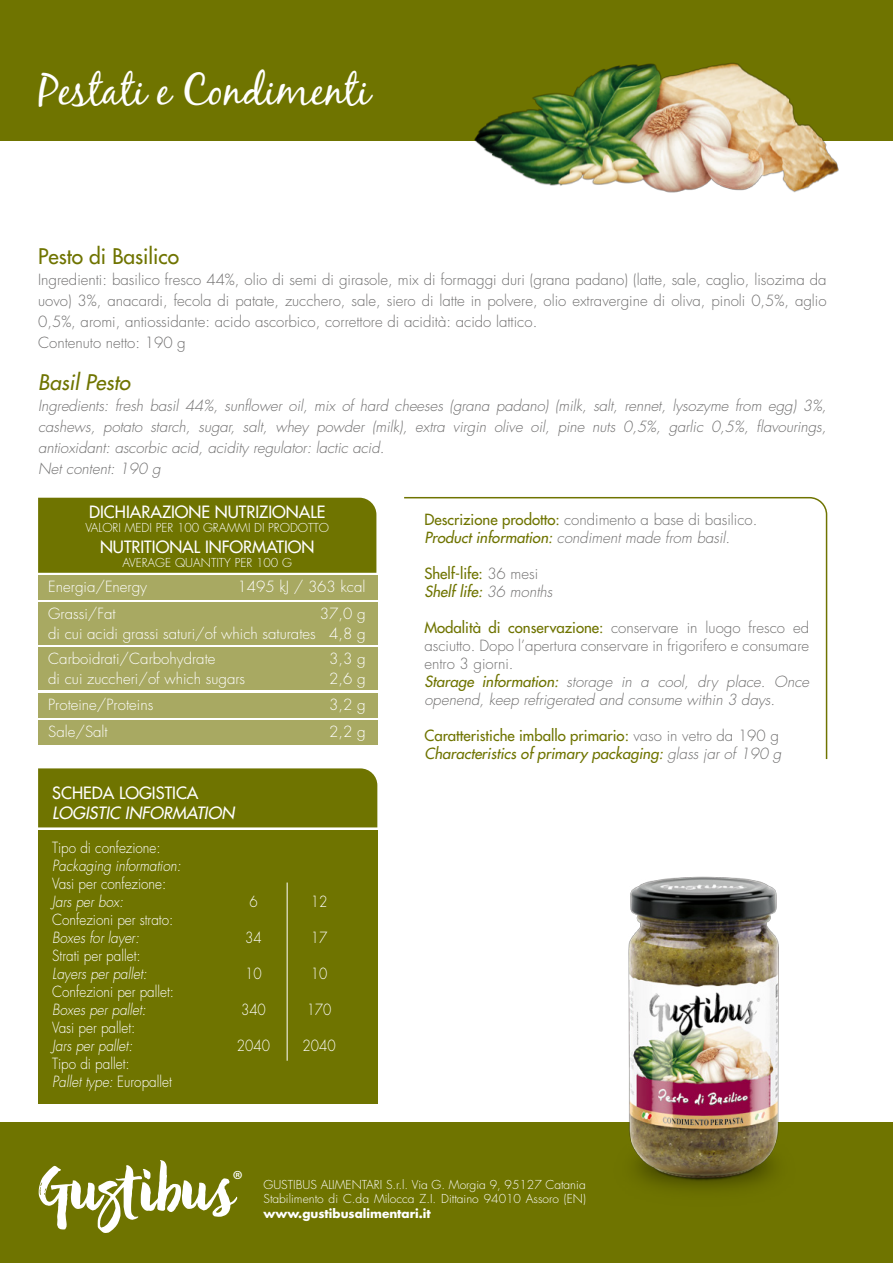
<style>
.page{position:relative;width:893px;height:1263px;background:#fff}
.page>*{position:absolute;margin:0;border:0;box-sizing:border-box;transform-origin:0 0}
.t1{font:43.5px "Black Jack";color:#fff}
.t2{font:25.05px "Myriad Pro";color:#fff}
.t3{font:21px "Futura";color:#6f7400}
.t4{font:italic 21px "Futura";color:#6f7400}
.t5{font:16.5px "Futura";color:#fff}
.t6{font:italic 16.5px "Futura";color:#fff}
.t7{font:300 15px/18px "Futura";color:#706f6f}
.t8{font:italic 300 15px/21px "Futura";letter-spacing:-.005em;color:#706f6f}
.t9{font:300 15px "Futura";color:#fff}
.t10{font:300 15px/18px "Futura";color:#fff;scale:.9 1}
.t11{font:italic 15px/18px "Futura";color:#6f7400}
.t12{font:italic 300 15px "Futura";color:#fff;scale:.9 1}
.t13{font:15px/18px "Futura";color:#6f7400}
.t14{font:300 15px "Futura";color:#fff;scale:.89 1}
.t15{font:300 12px/14.4px "Futura";color:#fff}
.t16{font:700 12px "Futura";color:#fff}
.s1{font-style:italic}
.s2{font-weight:400;color:#6f7400}
.s3{font-weight:400;font-style:italic;color:#6f7400}
.s4{font-weight:300;color:#706f6f}
.s5{font-weight:300;font-style:italic;color:#706f6f}
.s6{font-style:normal}
.s7{font-weight:300;font-style:normal;color:#706f6f}
</style>
<div class="page">
<div style="left:0;top:0;width:893px;height:140px;background:#6f7400"></div>
<div style="left:0;top:1123px;width:893px;height:140px;background:#6f7400"></div>
<img style="left:471px;top:876px;width:422px;height:314px">
<svg style="left:39px;top:1160px;width:198px;height:73px"></svg>
<img style="left:456px;top:63px;width:403px;height:130px">
<div style="left:38px;top:603px;width:339px;height:42px;background:#a8a962"></div>
<div style="left:38px;top:648px;width:339px;height:42px;background:#a8a962"></div>
<div style="left:38px;top:575px;width:339px;height:25px;background:#a8a962"></div>
<div style="left:38px;top:693px;width:339px;height:24px;background:#a8a962"></div>
<div style="left:38px;top:720px;width:339px;height:24px;background:#a8a962"></div>
<div style="left:38px;top:498px;width:338px;height:75px;background:#6f7400"></div>
<svg style="left:404px;top:496px;width:424px;height:264px"></svg>
<div style="left:38px;top:768px;width:339px;height:59px;background:#6f7400"></div>
<div style="left:38px;top:830px;width:339px;height:273px;background:#6f7400"></div>
<hr style="left:287px;top:882px;width:1px;height:179px;background:#fff">
<h1 class="t1" style="left:39px;top:64px;width:333px">Pestati e Condimenti</h1>
<h3 class="t3" style="left:38px;top:242px;width:143px">Pesto di Basilico</h3>
<p class="t7" style="left:38px;top:269px;width:790px;line-height:21px">Ingredienti: basilico fresco 44%, olio di semi di girasole, mix di formaggi duri (grana padano) (latte, sale, caglio, lisozima da uovo) 3%, anacardi, fecola di patate, zucchero, sale, siero di latte in polvere, olio extravergine di oliva, pinoli 0,5%, aglio 0,5%, aromi, antiossidante: acido ascorbico, correttore di acidità: acido lattico.<br>Contenuto netto: 190 g</p>
<h3 class="t4" style="left:38px;top:368px;width:94px">Basil Pesto</h3>
<p class="t8" style="left:38px;top:395px;width:790px">Ingredients: fresh basil 44%, sunflower oil, mix of hard cheeses (grana padano) (milk, salt, rennet, lysozyme from egg) 3%, cashews, potato starch, sugar, salt, whey powder (milk), extra virgin olive oil, pine nuts 0,5%, garlic 0,5%, flavourings, antioxidant: ascorbic acid, acidity regulator: lactic acid.<br>Net content: 190 g</p>
<p class="t5" style="left:89px;top:501px;width:238px">DICHIARAZIONE NUTRIZIONALE</p>
<p class="t15" style="left:85px;top:520px;width:245px">VALORI MEDI PER 100 GRAMMI DI PRODOTTO</p>
<p class="t5" style="left:100px;top:536px;width:216px">NUTRITIONAL INFORMATION</p>
<p class="t15" style="left:123px;top:556px;width:171px">AVERAGE QUANTITY PER 100 G</p>
<p class="t9" style="left:48px;top:577px;width:100px">Energia/Energy</p>
<p class="t9" style="left:238px;top:577px;width:129px">1495 kJ / 363 kcal</p>
<p class="t9" style="left:48px;top:604px;width:69px">Grassi/Fat</p>
<p class="t9" style="left:320px;top:604px;width:47px">37,0 g</p>
<p class="t9" style="left:48px;top:624px;width:319px">di cui acidi grassi saturi/of which saturates 4,8 g</p>
<p class="t9" style="left:48px;top:649px;width:169px">Carboidrati/Carbohydrate</p>
<p class="t9" style="left:329px;top:649px;width:38px">3,3 g</p>
<p class="t9" style="left:48px;top:669px;width:198px">di cui zuccheri/of which sugars</p>
<p class="t9" style="left:329px;top:669px;width:38px">2,6 g</p>
<p class="t9" style="left:48px;top:695px;width:107px">Proteine/Proteins</p>
<p class="t9" style="left:329px;top:695px;width:38px">3,2 g</p>
<p class="t9" style="left:48px;top:722px;width:61px">Sale/Salt</p>
<p class="t9" style="left:329px;top:722px;width:38px">2,2 g</p>
<p class="t5" style="left:52px;top:782px;width:148px">SCHEDA LOGISTICA</p>
<p class="t6" style="left:52px;top:802px;width:184px">LOGISTIC INFORMATION</p>
<p class="t10" style="left:52px;top:839px;width:122px">Tipo di confezione:</p>
<p class="t12" style="left:52px;top:856px;width:145px">Packaging information:</p>
<p class="t10" style="left:52px;top:875px;width:128px">Vasi per confezione:</p>
<p class="t12" style="left:52px;top:892px;width:80px">Jars per box:</p>
<p class="t10" style="left:52px;top:911px;width:136px">Confezioni per strato:</p>
<p class="t12" style="left:52px;top:928px;width:98px">Boxes for layer:</p>
<p class="t10" style="left:52px;top:947px;width:100px">Strati per pallet:</p>
<p class="t12" style="left:52px;top:964px;width:107px">Layers per pallet:</p>
<p class="t10" style="left:52px;top:983px;width:137px">Confezioni per pallet:</p>
<p class="t12" style="left:52px;top:1000px;width:106px">Boxes per pallet:</p>
<p class="t10" style="left:52px;top:1019px;width:94px">Vasi per pallet:</p>
<p class="t12" style="left:52px;top:1036px;width:91px">Jars per pallet:</p>
<p class="t10" style="left:52px;top:1055px;width:134px">Tipo di pallet:<br><span class="s1">Pallet type:</span> Europallet</p>
<p class="t14" style="left:249px;top:892px;width:11px">6</p>
<p class="t14" style="left:245px;top:928px;width:20px">34</p>
<p class="t14" style="left:245px;top:964px;width:20px">10</p>
<p class="t14" style="left:241px;top:1000px;width:29px">340</p>
<p class="t14" style="left:237px;top:1036px;width:39px">2040</p>
<p class="t14" style="left:311px;top:892px;width:20px">12</p>
<p class="t14" style="left:311px;top:928px;width:20px">17</p>
<p class="t14" style="left:311px;top:964px;width:20px">10</p>
<p class="t14" style="left:307px;top:1000px;width:29px">170</p>
<p class="t14" style="left:303px;top:1036px;width:39px">2040</p>
<p class="t7" style="left:424px;top:510px;width:334px"><span class="s2">Descrizione prodotto:</span> condimento a base di basilico.<br><span class="s3">Product information:</span> <span class="s1">condiment made from basil.</span></p>
<p class="t13" style="left:424px;top:564px;width:130px">Shelf-life: <span class="s4">36 mesi<br></span><span class="s1">Shelf life:</span> <span class="s5">36 months</span></p>
<p class="t7" style="left:424px;top:618px;width:386px"><span class="s2">Modalità di conservazione:</span> conservare in luogo fresco ed asciutto. Dopo l’apertura conservare in frigorifero e consumare entro 3 giorni.<br><span class="s3">Starage information:</span> <span class="s1">storage in a cool, dry place. Once openend, keep refrigerated and consume within 3 days.</span></p>
<p class="t11" style="left:424px;top:726px;width:359px"><span class="s6">Caratteristiche imballo primario:</span> <span class="s7">vaso in vetro da 190 g<br></span>Characteristics of primary packaging: <span class="s4">glass jar of 190 g</span></p>
<h2 class="t2" style="left:233px;top:1164px;width:12px">®</h2>
<p class="t15" style="left:263px;top:1177px;width:324px">GUSTIBUS ALIMENTARI S.r.l. Via G. Morgia 9, 95127 Catania<br>Stabilimento di C.da Milocca Z.I. Dittaino 94010 Assoro (EN)</p>
<p class="t16" style="left:263px;top:1205px;width:169px">www.gustibusalimentari.it</p>
</div>
